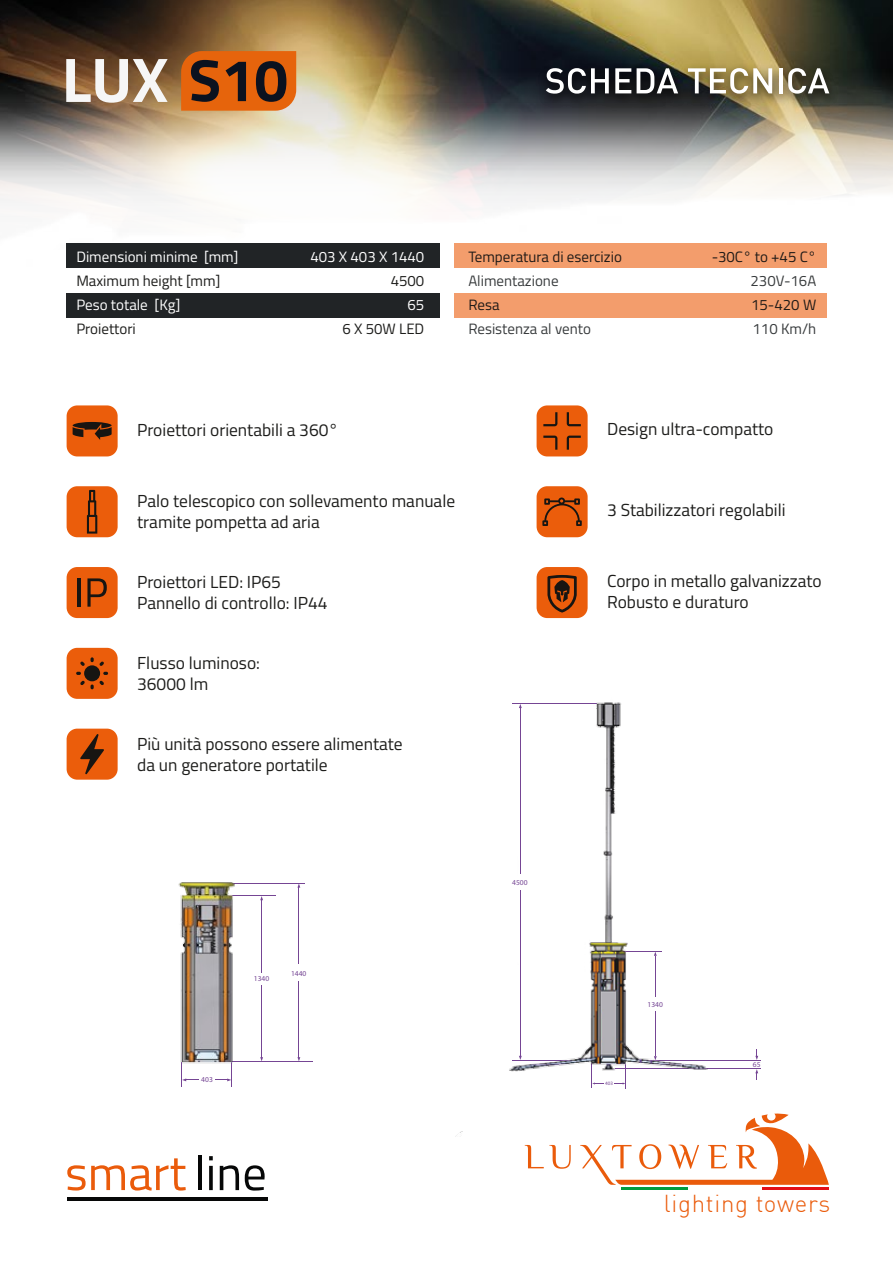
<style>
.page{position:relative;width:893px;height:1263px;background:#fff}
.page>*{position:absolute;margin:0;border:0;box-sizing:border-box;transform-origin:0 0}
.t1{font:300 24px "DIN";letter-spacing:.03em;color:#ea5b0b}
.t2{font:17.4px/20.9px "Titillium Web";color:#1d1d1b}
.t3{font:15px/24px "Titillium Web";color:#fff;text-align:right}
.t4{font:15px "Titillium Web";color:#080c0e}
.t5{font:15px "Titillium Web";color:rgb(8 12 14/.9)}
.t6{font:15px "Titillium Web";color:#1d1d1b}
.t7{font:7.5px "Myriad Pro";color:#754594}
.t8{font:5.1px "Myriad Pro";color:#754594}
.s1{color:#1d1d1b}
</style>
<div class="page">
<img style="left:0;top:0;width:893px;height:1201px">
<hr style="left:621px;top:1187px;width:67px;height:3px;background:#009c40">
<hr style="left:762px;top:1187px;width:67px;height:3px;background:#e31018">
<hr style="left:692px;top:1187px;width:66px;height:3px;background:#fff">
<svg style="left:525px;top:1145px;width:46px;height:24px"></svg>
<svg style="left:580px;top:1113px;width:249px;height:72px"></svg>
<svg style="left:67px;top:1158px;width:119px;height:32px"></svg>
<hr style="left:198px;top:1155px;width:4px;height:35px;background:#060707">
<svg style="left:209px;top:1166px;width:4px;height:24px"></svg>
<svg style="left:209px;top:1156px;width:4px;height:4px"></svg>
<svg style="left:220px;top:1165px;width:19px;height:25px"></svg>
<svg style="left:245px;top:1165px;width:20px;height:25px"></svg>
<hr style="left:67px;top:1197px;width:201px;height:3px;background:#060707">
<img style="left:12px;top:842px;width:450px;height:294px">
<img style="left:307px;top:628px;width:586px;height:474px">
<div style="left:66px;top:244px;width:374px;height:24px;background:#212426"></div>
<div style="left:66px;top:293px;width:374px;height:24px;background:#212426"></div>
<div style="left:454px;top:244px;width:372px;height:24px;background:#f39d6c"></div>
<div style="left:454px;top:293px;width:372px;height:24px;background:#f39d6c"></div>
<svg style="left:66px;top:59px;width:102px;height:44px"></svg>
<svg style="left:181px;top:51px;width:115px;height:60px;background:#aa5014"></svg>
<img style="left:533px;top:60px;width:309px;height:51px">
<svg style="left:546px;top:68px;width:63px;height:26px"></svg>
<svg style="left:615px;top:68px;width:16px;height:25px"></svg>
<svg style="left:637px;top:68px;width:41px;height:25px"></svg>
<svg style="left:688px;top:68px;width:84px;height:26px"></svg>
<hr style="left:779px;top:68px;width:3px;height:25px;background:#fff">
<svg style="left:788px;top:68px;width:41px;height:26px"></svg>
<div style="left:67px;top:486px;width:51px;height:51px;background:#eb5d0b;border-radius:11px"></div>
<svg style="left:87px;top:490px;width:10px;height:44px"></svg>
<div style="left:67px;top:405px;width:51px;height:51px;background:#eb5d0b;border-radius:11px"></div>
<svg style="left:73px;top:422px;width:39px;height:18px"></svg>
<div style="left:67px;top:648px;width:51px;height:51px;background:#eb5d0b;border-radius:11px"></div>
<svg style="left:103px;top:672px;width:5px;height:3px"></svg>
<svg style="left:76px;top:672px;width:5px;height:3px"></svg>
<svg style="left:91px;top:657px;width:13px;height:9px"></svg>
<svg style="left:80px;top:681px;width:5px;height:4px"></svg>
<svg style="left:91px;top:681px;width:13px;height:8px"></svg>
<svg style="left:80px;top:661px;width:5px;height:5px"></svg>
<div style="left:84px;top:665px;width:16px;height:16px;background:#171512;border-radius:50%"></div>
<div style="left:67px;top:567px;width:51px;height:51px;background:#eb5d0b;border-radius:11px"></div>
<hr style="left:77px;top:578px;width:4px;height:29px;background:#171512">
<svg style="left:87px;top:578px;width:20px;height:29px"></svg>
<div style="left:67px;top:729px;width:51px;height:51px;background:#eb5d0b;border-radius:11px"></div>
<svg style="left:80px;top:734px;width:24px;height:40px"></svg>
<div style="left:537px;top:567px;width:51px;height:51px;background:#eb5d0b;border-radius:11px"></div>
<svg style="left:547px;top:575px;width:30px;height:37px"></svg>
<div style="left:537px;top:405px;width:51px;height:51px;background:#eb5d0b;border-radius:11px"></div>
<svg style="left:567px;top:436px;width:14px;height:14px"></svg>
<svg style="left:543px;top:436px;width:14px;height:14px"></svg>
<svg style="left:543px;top:412px;width:14px;height:14px"></svg>
<svg style="left:567px;top:412px;width:14px;height:14px"></svg>
<div style="left:537px;top:486px;width:51px;height:51px;background:#eb5d0b;border-radius:11px"></div>
<svg style="left:542px;top:497px;width:40px;height:29px"></svg>
<p class="t3" style="left:76px;top:244px;width:164px">Dimensioni minime [mm]</p>
<p class="t6" style="left:76px;top:269px;width:145px">Maximum height [mm]</p>
<p class="t3" style="left:76px;top:292px;width:106px">Peso totale [Kg]</p>
<p class="t6" style="left:76px;top:317px;width:61px">Proiettori</p>
<p class="t3" style="left:310px;top:244px;width:115px">403 X 403 X 1440<br>4<span class="s1">4500<br></span>65</p>
<p class="t6" style="left:342px;top:317px;width:83px">6 X 50W LED</p>
<p class="t4" style="left:468px;top:246px;width:155px">Temperatura di esercizio</p>
<p class="t5" style="left:468px;top:270px;width:92px">Alimentazione</p>
<p class="t4" style="left:468px;top:294px;width:33px">Resa</p>
<p class="t5" style="left:468px;top:318px;width:124px">Resistenza al vento</p>
<p class="t4" style="left:711px;top:246px;width:106px">-30C° to +45 C°</p>
<p class="t5" style="left:750px;top:270px;width:67px">230V-16A</p>
<p class="t4" style="left:751px;top:294px;width:67px">15-420 W</p>
<p class="t5" style="left:752px;top:318px;width:65px">110 Km/h</p>
<p class="t2" style="left:137px;top:419px;width:203px">Proiettori orientabili a 360°</p>
<p class="t2" style="left:137px;top:490px;width:319px">Palo telescopico con sollevamento manuale tramite pompetta ad aria</p>
<p class="t2" style="left:137px;top:571px;width:192px">Proiettori LED: IP65<br>Pannello di controllo: IP44</p>
<p class="t2" style="left:137px;top:651px;width:124px">Flusso luminoso:<br>36000 lm</p>
<p class="t2" style="left:137px;top:732px;width:267px">Più unità possono essere alimentate da un generatore portatile</p>
<p class="t2" style="left:607px;top:418px;width:168px">Design ultra-compatto</p>
<p class="t2" style="left:607px;top:498px;width:180px">3 Stabilizzatori regolabili</p>
<p class="t2" style="left:607px;top:570px;width:216px">Corpo in metallo galvanizzato<br>Robusto e duraturo</p>
<p class="t7" style="left:201px;top:1075px;width:13px">403</p>
<p class="t7" style="left:254px;top:974px;width:17px">1340</p>
<p class="t7" style="left:291px;top:968px;width:17px">1440</p>
<p class="t7" style="left:512px;top:878px;width:17px">4500</p>
<p class="t8" style="left:605px;top:1080px;width:9px">403</p>
<p class="t7" style="left:648px;top:1000px;width:17px">1340</p>
<p class="t7" style="left:753px;top:1060px;width:9px">65</p>
<h1 class="t1" style="left:664px;top:1188px;width:168px">lighting towers</h1>
</div>
